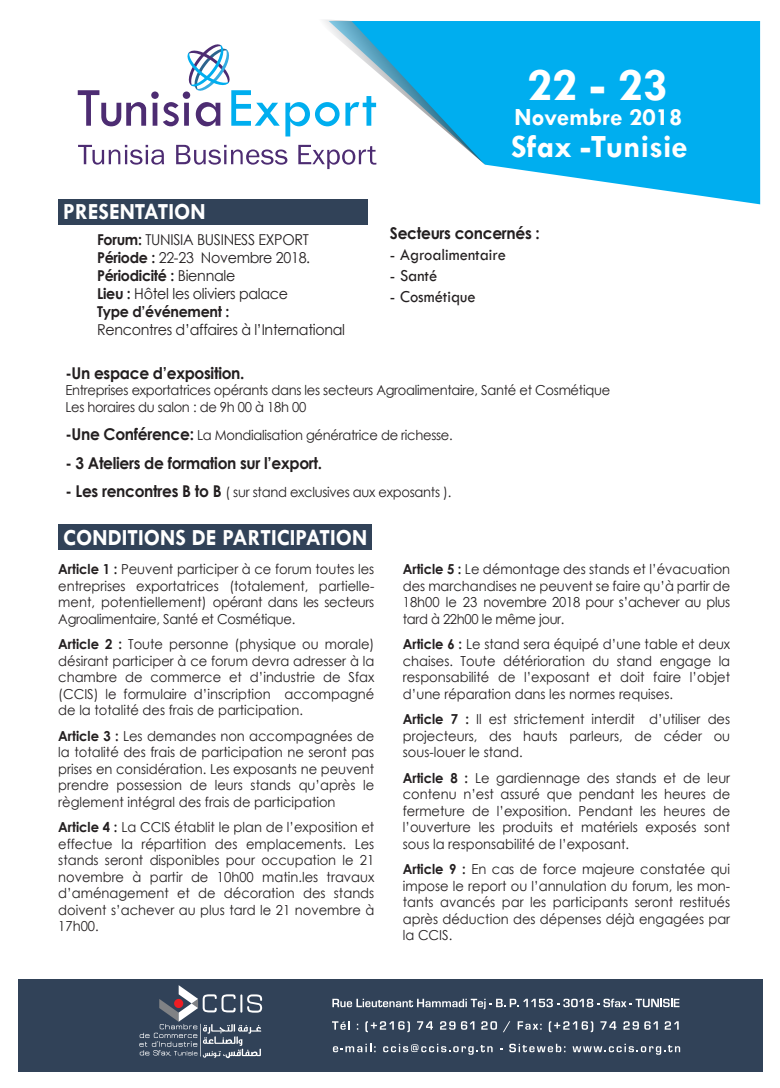
<style>
.page{position:relative;width:780px;height:1088px;background:#fff}
.page>*{position:absolute;margin:0;border:0;box-sizing:border-box;transform-origin:0 0}
.t1{font:700 47.5px "Tw Cen";color:#fff}
.t2{font:700 32.75px "Tw Cen";color:#fff}
.t3{font:700 25px "Tw Cen";color:#fff}
.t4{font:700 23.25px "Tw Cen";color:#fff;scale:.95 1}
.t5{font:17.38px "Tw Cen";color:#231f20;scale:.95 1}
.t6{font:700 16.25px "Century Gothic";letter-spacing:-.02em;color:#231f20;scale:.95 1}
.t7{font:15px/18px "Century Gothic";letter-spacing:-.02em;color:#231f20;scale:.95 1}
.t8{font:13.75px/16.5px "Century Gothic";color:#231f20;text-align:justify;scale:.95 1}
.t9{font:13.75px/16.5px "Century Gothic";letter-spacing:-.02em;color:#231f20;scale:.95 1}
.s1{font-weight:700}
.s2{font-weight:700;font-size:16.25px}
</style>
<div class="page">
<div style="left:58px;top:199px;width:309px;height:26px;background:#314258"></div>
<div style="left:58px;top:524px;width:314px;height:26px;background:#314258"></div>
<svg style="left:329px;top:21px;width:431px;height:183px;fill:#00aeef"></svg>
<div style="left:18px;top:979px;width:744px;height:92px;background:#314258"></div>
<svg style="left:332px;top:998px;width:347px;height:11px"></svg>
<svg style="left:332px;top:1021px;width:17px;height:9px"></svg>
<svg style="left:365px;top:1021px;width:45px;height:11px"></svg>
<svg style="left:417px;top:1021px;width:16px;height:8px"></svg>
<svg style="left:440px;top:1021px;width:15px;height:9px"></svg>
<svg style="left:461px;top:1021px;width:13px;height:9px"></svg>
<svg style="left:481px;top:1021px;width:16px;height:9px"></svg>
<svg style="left:503px;top:1021px;width:7px;height:11px"></svg>
<svg style="left:517px;top:1021px;width:24px;height:9px"></svg>
<svg style="left:548px;top:1021px;width:45px;height:11px"></svg>
<svg style="left:600px;top:1021px;width:16px;height:8px"></svg>
<svg style="left:623px;top:1021px;width:34px;height:9px"></svg>
<svg style="left:664px;top:1021px;width:14px;height:8px"></svg>
<svg style="left:333px;top:1044px;width:42px;height:8px"></svg>
<svg style="left:383px;top:1044px;width:109px;height:11px"></svg>
<svg style="left:509px;top:1044px;width:56px;height:8px"></svg>
<svg style="left:572px;top:1044px;width:108px;height:11px"></svg>
<svg style="left:139px;top:985px;width:123px;height:73px"></svg>
<svg style="left:78px;top:20px;width:407px;height:149px"></svg>
<h3 class="t4" style="left:63px;top:198px;width:151px">PRESENTATION</h3>
<h1 class="t1" style="left:527px;top:56px;width:143px">22 - 23</h1>
<h3 class="t3" style="left:514px;top:102px;width:169px">Novembre 2018</h3>
<h2 class="t2" style="left:511px;top:127px;width:178px">Sfax -Tunisie</h2>
<p class="t6" style="left:390px;top:221px;width:159px">Secteurs concernés :</p>
<p class="t5" style="left:390px;top:244px;width:124px">- Agroalimentaire</p>
<p class="t5" style="left:390px;top:265px;width:51px">- Santé</p>
<p class="t5" style="left:390px;top:286px;width:92px">- Cosmétique</p>
<p class="t7" style="left:97px;top:230px;width:226px"><span class="s1">Forum:</span> TUNISIA BUSINESS EXPORT<br><span class="s1">Période :</span> 22-23 Novembre 2018.<br><span class="s1">Périodicité :</span> Biennale<br><span class="s1">Lieu :</span> Hôtel les oliviers palace<br><span class="s1">Type d’événement :</span></p>
<p class="t7" style="left:97px;top:320px;width:262px">Rencontres d’affaires à l’International</p>
<p class="t6" style="left:65px;top:360px;width:190px">-Un espace d’exposition.</p>
<p class="t9" style="left:65px;top:382px;width:575px">Entreprises exportatrices opérants dans les secteurs Agroalimentaire, Santé et Cosmétique<br>Les horaires du salon : de 9h 00 à 18h 00</p>
<p class="t9" style="left:65px;top:427px;width:409px"><span class="s2">-Une Conférence:</span> La Mondialisation génératrice de richesse.</p>
<p class="t6" style="left:65px;top:450px;width:272px">- 3 Ateliers de formation sur l’export.</p>
<p class="t9" style="left:65px;top:484px;width:408px"><span class="s2">- Les rencontres B to B</span> ( sur stand exclusives aux exposants ).</p>
<h3 class="t4" style="left:63px;top:524px;width:322px">CONDITIONS DE PARTICIPATION</h3>
<p class="t8" style="left:58px;top:561px;width:334px"><span class="s1">Article 1 :</span> Peuvent participer à ce forum toutes les entreprises exportatrices (totalement, partielle&shy;ment, potentiellement) opérant dans les secteurs Agroalimentaire, Santé et Cosmétique.</p>
<p class="t8" style="left:58px;top:636px;width:334px"><span class="s1">Article 2 :</span> Toute personne (physique ou morale) désirant participer à ce forum devra adresser à la chambre de commerce et d’industrie de Sfax (CCIS) le formulaire d’inscription accompagné de la totalité des frais de participation.</p>
<p class="t8" style="left:58px;top:727px;width:334px"><span class="s1">Article 3 :</span> Les demandes non accompagnées de la totalité des frais de participation ne seront pas prises en considération. Les exposants ne peuvent prendre possession de leurs stands qu’après le règlement intégral des frais de participation</p>
<p class="t8" style="left:58px;top:819px;width:334px"><span class="s1">Article 4 :</span> La CCIS établit le plan de l’exposition et effectue la répartition des emplacements. Les stands seront disponibles pour occupation le 21 novembre à partir de 10h00 matin.les travaux d’aménagement et de décoration des stands doivent s’achever au plus tard le 21 novembre à 17h00.</p>
<p class="t8" style="left:403px;top:561px;width:346px"><span class="s1">Article 5 :</span> Le démontage des stands et l’évacuation des marchandises ne peuvent se faire qu’à partir de 18h00 le 23 novembre 2018 pour s’achever au plus tard à 22h00 le même jour.</p>
<p class="t8" style="left:403px;top:636px;width:346px"><span class="s1">Article 6 :</span> Le stand sera équipé d’une table et deux chaises. Toute détérioration du stand engage la responsabilité de l’exposant et doit faire l’objet d’une réparation dans les normes requises.</p>
<p class="t8" style="left:403px;top:711px;width:346px"><span class="s1">Article 7 :</span> Il est strictement interdit d’utiliser des projecteurs, des hauts parleurs, de céder ou sous-louer le stand.</p>
<p class="t8" style="left:403px;top:769px;width:346px"><span class="s1">Article 8 :</span> Le gardiennage des stands et de leur contenu n’est assuré que pendant les heures de fermeture de l’exposition. Pendant les heures de l’ouverture les produits et matériels exposés sont sous la responsabilité de l’exposant.</p>
<p class="t8" style="left:403px;top:861px;width:346px"><span class="s1">Article 9 :</span> En cas de force majeure constatée qui impose le report ou l’annulation du forum, les mon&shy;tants avancés par les participants seront restitués après déduction des dépenses déjà engagées par la CCIS.</p>
</div>
